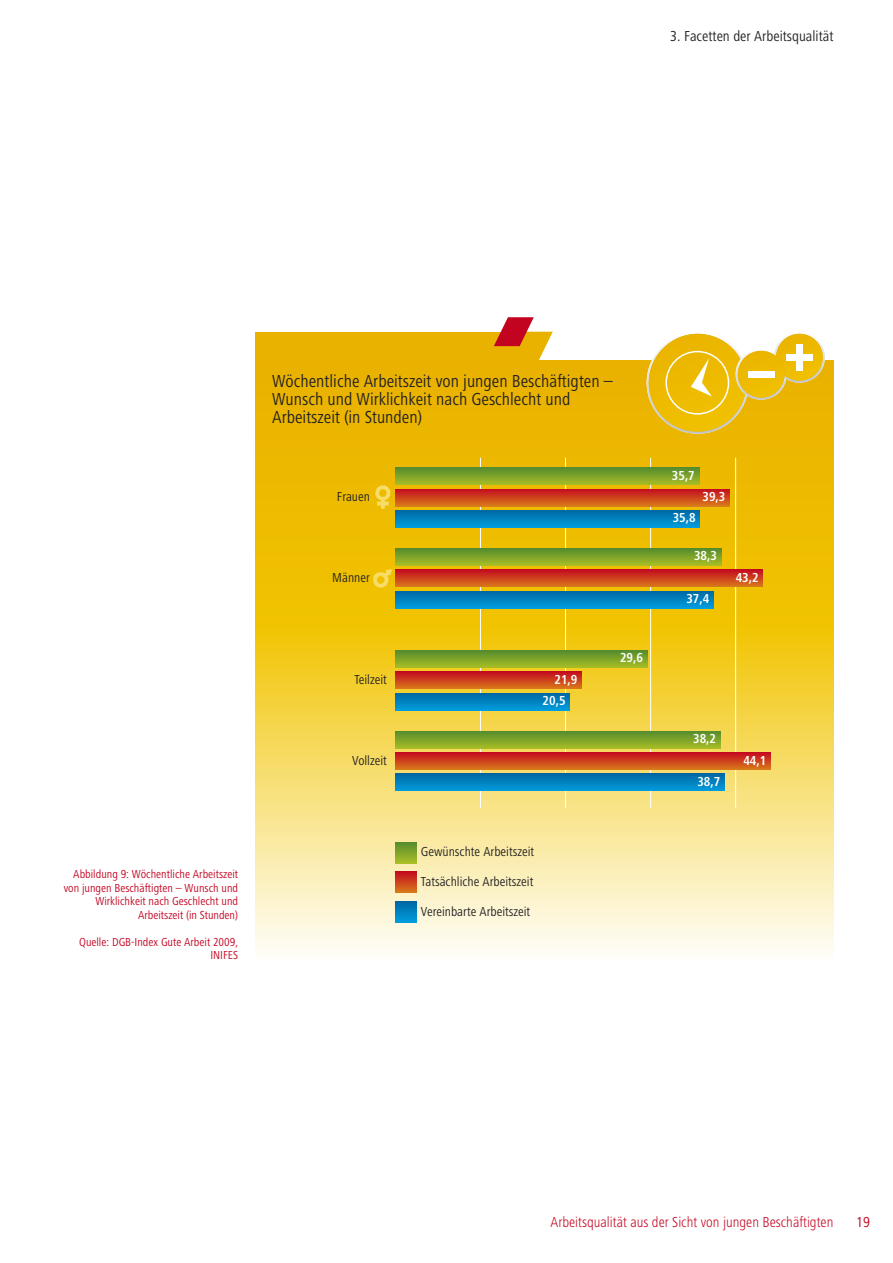
<style>
.page{position:relative;width:893px;height:1263px;background:#fff}
.page>*{position:absolute;margin:0;border:0;box-sizing:border-box;transform-origin:0 0}
.t1{font:condensed 18px/18px "Frutiger Next LT";color:#222122}
.t2{font:300 condensed 15px "Frutiger Next LT";color:#c30421}
.t3{font:condensed 15px "Frutiger Next LT";color:#222122}
.t4{font:condensed 15px "Frutiger Next LT";color:#c30421}
.t5{font:condensed 13.5px "Frutiger Next LT";color:#222122}
.t6{font:700 condensed 13.5px "Frutiger Next LT";color:#fff}
.t7{font:condensed 12px/13.5px "Frutiger Next LT";color:#c30421;text-align:right}
</style>
<div class="page">
<div style="left:255px;top:332px;width:283px;height:29px;background:#e9b100"></div>
<div style="left:255px;top:361px;width:578px;height:269px;background:#edb900"></div>
<div style="left:255px;top:626px;width:578px;height:336px;background:linear-gradient(to bottom,#eec201,#fffefa)"></div>
<svg style="left:494px;top:317px;width:59px;height:44px"></svg>
<svg style="left:774px;top:332px;width:51px;height:51px"></svg>
<hr style="left:480px;top:458px;width:1px;height:350px;background:#fff">
<hr style="left:565px;top:458px;width:1px;height:350px;background:#fff">
<hr style="left:650px;top:458px;width:1px;height:350px;background:#fff">
<hr style="left:735px;top:458px;width:1px;height:350px;background:#fff">
<svg style="left:395px;top:468px;width:304px;height:17px;background:#7fa529"></svg>
<svg style="left:395px;top:510px;width:305px;height:17px;background:#0081be"></svg>
<svg style="left:395px;top:489px;width:335px;height:17px;background:#cd421c"></svg>
<img style="left:375px;top:485px;width:16px;height:24px">
<svg style="left:395px;top:549px;width:326px;height:17px;background:#80a629"></svg>
<svg style="left:395px;top:591px;width:318px;height:17px;background:#0081bf"></svg>
<svg style="left:395px;top:570px;width:368px;height:17px;background:#ce431c"></svg>
<svg style="left:395px;top:651px;width:252px;height:17px;background:#80a529"></svg>
<svg style="left:395px;top:693px;width:175px;height:17px;background:#0081bf"></svg>
<svg style="left:395px;top:672px;width:187px;height:17px;background:#ce431c"></svg>
<svg style="left:395px;top:731px;width:325px;height:17px;background:#7ca329"></svg>
<svg style="left:395px;top:774px;width:330px;height:17px;background:#0082c0"></svg>
<svg style="left:395px;top:753px;width:375px;height:17px;background:#ce441c"></svg>
<img style="left:373px;top:569px;width:19px;height:19px">
<svg style="left:395px;top:842px;width:22px;height:21px"></svg>
<svg style="left:395px;top:901px;width:22px;height:21px"></svg>
<svg style="left:395px;top:872px;width:22px;height:21px"></svg>
<svg style="left:649px;top:334px;width:174px;height:98px"></svg>
<p class="t3" style="left:670px;top:31px;width:165px">3. Facetten der Arbeitsqualität</p>
<p class="t7" style="left:64px;top:868px;width:176px">Abbildung 9: Wöchentliche Arbeitszeit von jungen Beschäftigten – Wunsch und Wirklichkeit nach Geschlecht und Arbeitszeit (in Stunden)</p>
<p class="t7" style="left:79px;top:936px;width:160px">Quelle: DGB-Index Gute Arbeit 2009,<br>INIFES</p>
<h1 class="t1" style="left:272px;top:374px;width:342px">Wöchentliche Arbeitszeit von jungen Beschäftigten –<br>Wunsch und Wirklichkeit nach Geschlecht und<br>Arbeitszeit (in Stunden)</h1>
<p class="t5" style="left:337px;top:492px;width:35px">Frauen</p>
<p class="t5" style="left:332px;top:573px;width:39px">Männer</p>
<p class="t5" style="left:354px;top:675px;width:34px">Teilzeit</p>
<p class="t5" style="left:352px;top:755px;width:36px">Vollzeit</p>
<p class="t6" style="left:555px;top:675px;width:24px">21,9</p>
<p class="t6" style="left:543px;top:696px;width:24px">20,5</p>
<p class="t5" style="left:421px;top:847px;width:115px">Gewünschte Arbeitszeit</p>
<p class="t5" style="left:421px;top:877px;width:114px">Tatsächliche Arbeitszeit</p>
<p class="t5" style="left:421px;top:906px;width:111px">Vereinbarte Arbeitszeit</p>
<p class="t6" style="left:620px;top:653px;width:24px">29,6</p>
<p class="t6" style="left:672px;top:471px;width:24px">35,7</p>
<p class="t6" style="left:673px;top:513px;width:24px">35,8</p>
<p class="t6" style="left:702px;top:492px;width:24px">39,3</p>
<p class="t6" style="left:694px;top:551px;width:24px">38,3</p>
<p class="t6" style="left:686px;top:594px;width:24px">37,4</p>
<p class="t6" style="left:736px;top:573px;width:24px">43,2</p>
<p class="t6" style="left:693px;top:734px;width:24px">38,2</p>
<p class="t6" style="left:697px;top:777px;width:24px">38,7</p>
<p class="t6" style="left:743px;top:755px;width:24px">44,1</p>
<p class="t2" style="left:551px;top:1217px;width:284px">Arbeitsqualität aus der Sicht von jungen Beschäftigten</p>
<p class="t4" style="left:856px;top:1217px;width:15px">19</p>
</div>
